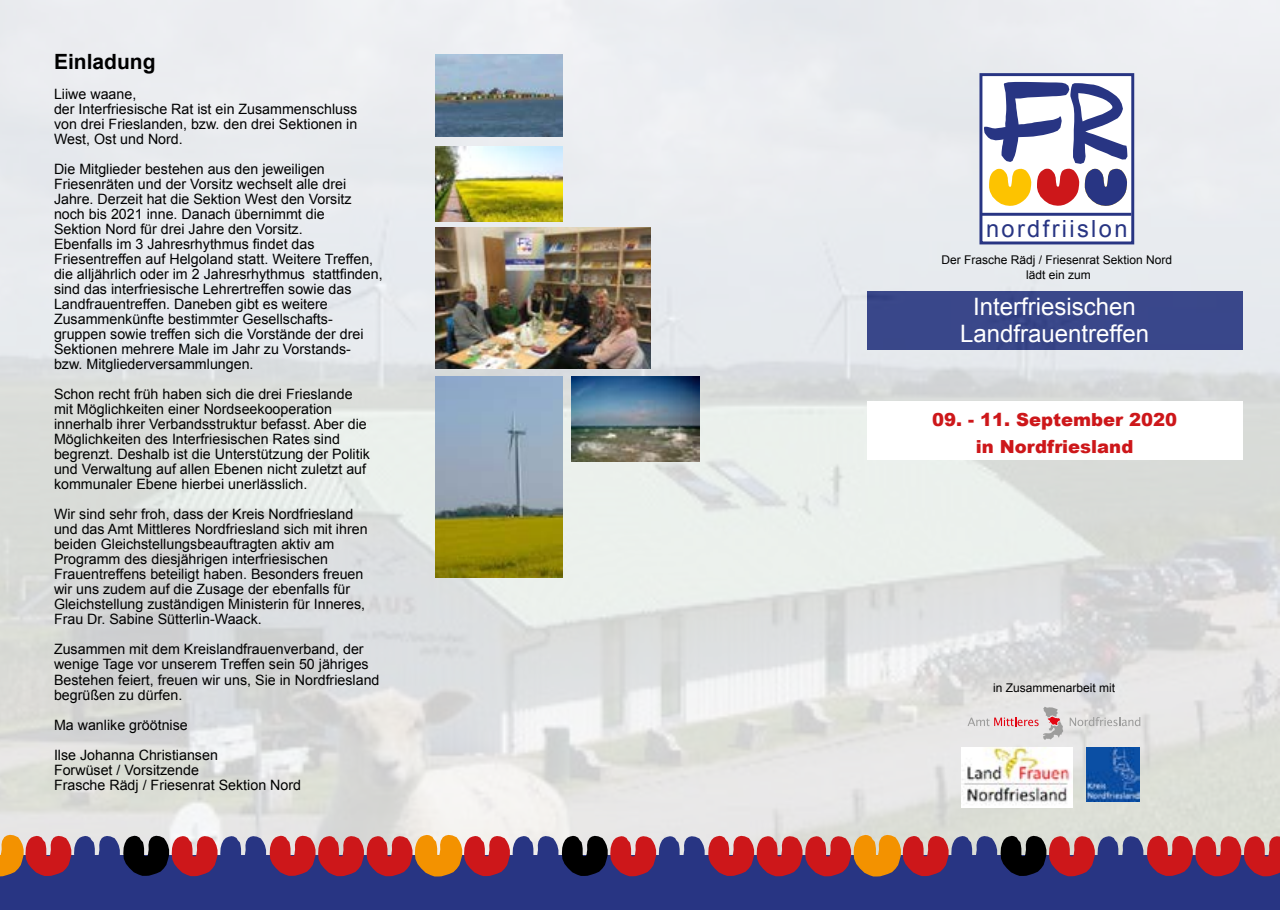
<style>
.page{position:relative;width:1280px;height:910px;background:#fff}
.page>*{position:absolute;margin:0;border:0;box-sizing:border-box;transform-origin:0 0}
.t1{font:24px/27px "Arial";color:#fff;text-align:center}
.t2{font:23.55px "Arial";letter-spacing:.1em;color:#283583}
.t3{font:700 21px "Arial";color:#000}
.t4{font:900 18px/27px "Arial";color:#cd171a;text-align:center}
.t5{font:14.25px/15px "Arial";color:#000}
.t6{font:12px/15px "Arial";color:#000;text-align:center}
</style>
<div class="page">
<img style="left:0;top:0;width:1280px;height:834px">
<div style="left:0;top:856px;width:1280px;height:54px;background:#283583"></div>
<svg style="left:0;top:834px;width:1280px;height:43px"></svg>
<div style="left:981px;top:74px;width:152px;height:170px;background:#fff"></div>
<svg style="left:984px;top:82px;width:143px;height:124px"></svg>
<hr style="left:981px;top:213px;width:150px;height:3px;background:#283583">
<div style="left:979px;top:73px;width:155px;height:171px;border:3px solid #283583"></div>
<img style="left:435px;top:54px;width:128px;height:83px">
<img style="left:435px;top:147px;width:128px;height:75px">
<img style="left:435px;top:377px;width:128px;height:200px">
<img style="left:572px;top:377px;width:127px;height:85px">
<img style="left:435px;top:228px;width:216px;height:141px">
<div style="left:867px;top:401px;width:375px;height:58px;background:#fff"></div>
<img style="left:1087px;top:748px;width:53px;height:53px">
<img style="left:962px;top:748px;width:111px;height:60px">
<svg style="left:1070px;top:717px;width:70px;height:9px"></svg>
<svg style="left:967px;top:706px;width:96px;height:34px;background:#e0d1d2"></svg>
<p class="t3" style="left:54px;top:48px;width:103px">Einladung</p>
<p class="t5" style="left:54px;top:87px;width:305px">Liiwe waane,<br>der Interfriesische Rat ist ein Zusammenschluss von drei Frieslanden, bzw. den drei Sektionen in<br>West, Ost und Nord.</p>
<p class="t5" style="left:54px;top:162px;width:330px">Die Mitglieder bestehen aus den jeweiligen Friesenräten und der Vorsitz wechselt alle drei Jahre. Derzeit hat die Sektion West den Vorsitz noch bis 2021 inne. Danach übernimmt die<br>Sektion Nord für drei Jahre den Vorsitz.<br>Ebenfalls im 3 Jahresrhythmus findet das Friesentreffen auf Helgoland statt. Weitere Treffen, die alljährlich oder im 2 Jahresrhythmus stattfinden, sind das interfriesische Lehrertreffen sowie das Landfrauentreffen. Daneben gibt es weitere Zusammenkünfte bestimmter Gesellschafts&shy;gruppen sowie treffen sich die Vorstände der drei Sektionen mehrere Male im Jahr zu Vorstands&shy;bzw. Mitgliederversammlungen.</p>
<p class="t5" style="left:54px;top:387px;width:318px">Schon recht früh haben sich die drei Frieslande mit Möglichkeiten einer Nordseekooperation innerhalb ihrer Verbandsstruktur befasst. Aber die Möglichkeiten des Interfriesischen Rates sind begrenzt. Deshalb ist die Unterstützung der Politik und Verwaltung auf allen Ebenen nicht zuletzt auf kommunaler Ebene hierbei unerlässlich.</p>
<p class="t5" style="left:54px;top:507px;width:315px">Wir sind sehr froh, dass der Kreis Nordfriesland und das Amt Mittleres Nordfriesland sich mit ihren beiden Gleichstellungsbeauftragten aktiv am Programm des diesjährigen interfriesischen Frauentreffens beteiligt haben. Besonders freuen wir uns zudem auf die Zusage der ebenfalls für Gleichstellung zuständigen Ministerin für Inneres, Frau Dr. Sabine Sütterlin-Waack.</p>
<p class="t5" style="left:54px;top:642px;width:327px">Zusammen mit dem Kreislandfrauenverband, der wenige Tage vor unserem Treffen sein 50 jähriges Bestehen feiert, freuen wir uns, Sie in Nordfriesland begrüßen zu dürfen.</p>
<p class="t5" style="left:54px;top:710px;width:165px;line-height:30px">Ma wanlike gröötnise<br>Ilse Johanna Christiansen</p>
<p class="t5" style="left:54px;top:762px;width:249px">Forwüset / Vorsitzende<br>Frasche Rädj / Friesenrat Sektion Nord</p>
<p class="t2" style="left:986px;top:213px;width:143px">nordfriislon</p>
<p class="t6" style="left:941px;top:253px;width:232px">Der Frasche Rädj / Friesenrat Sektion Nord lädt ein zum</p>
<p class="t1" style="left:960px;top:293px;width:191px">Interfriesischen<br>Landfrauentreffen</p>
<p class="t4" style="left:932px;top:405px;width:247px">09. - 11. September 2020 in Nordfriesland</p>
<p class="t6" style="left:993px;top:680px;width:124px">in Zusammenarbeit mit</p>
</div>
